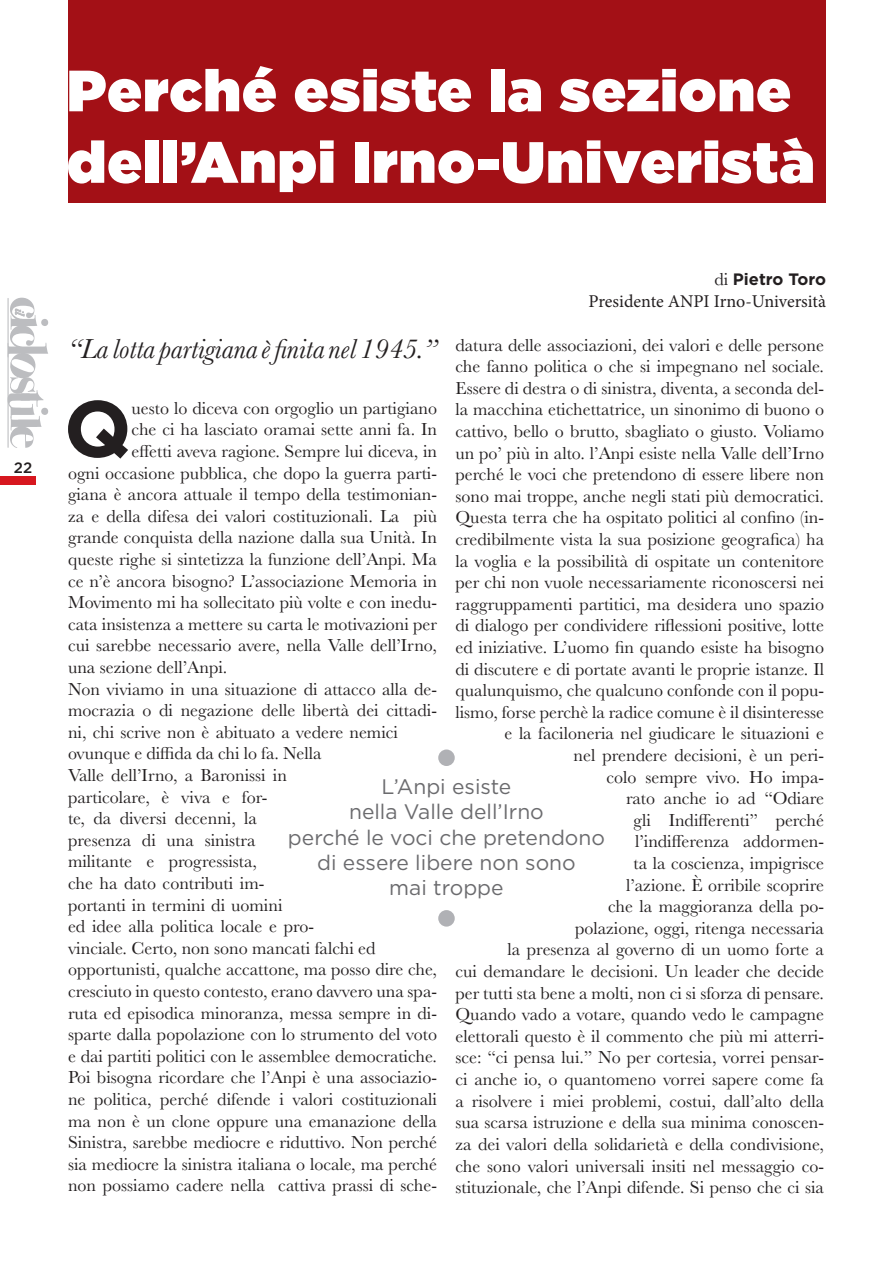
<style>
.page{position:relative;width:893px;height:1263px;background:#fff}
.page>*{position:absolute;margin:0;border:0;box-sizing:border-box;transform-origin:0 0}
.t1{font:700 79.65px "Gotham";color:#231f20}
.t2{font:900 58.05px/71.6px "Gotham";letter-spacing:.02em;color:#fff}
.t3{font:italic 28.5px "Baskerville";color:#231f20}
.t4{font:21px/25.2px "Gotham";color:#6b6b6e;text-align:center}
.t5{font:18px/21.6px "Baskerville";color:#231f20;text-align:right}
.t6{font:18px "Minion Pro";color:#231f20}
.t7{font:700 16.5px "Gotham";color:#231f20}
.t8{font:500 15px "Gotham";color:#231f20}
.s1{font-family:"Baskerville";font-weight:400;font-size:18px}
</style>
<div class="page">
<div style="left:0;top:476px;width:35px;height:8px;background:#d7171f"></div>
<svg style="left:8px;top:298px;width:40px;height:150px"></svg>
<div style="left:68px;top:0;width:758px;height:202px;background:#a31016"></div>
<div style="left:438px;top:749px;width:17px;height:17px;background:#b0b1b5;border-radius:50%"></div>
<div style="left:438px;top:910px;width:17px;height:16px;background:#b0b1b5;border-radius:50%"></div>
<p class="t8" style="left:14px;top:457px;width:20px">22</p>
<h2 class="t2" style="left:67px;top:54px;width:749px">Perché esiste la sezione dell’Anpi Irno-Univeristà</h2>
<p class="t7" style="left:715px;top:270px;width:113px"><span class="s1">di</span> Pietro Toro</p>
<p class="t6" style="left:588px;top:289px;width:239px">Presidente ANPI Irno-Università</p>
<h3 class="t3" style="left:68px;top:329px;width:370px">“La lotta partigiana è finita nel 1945.”</h3>
<h1 class="t1" style="left:64px;top:383px;width:69px">Q</h1>
<p class="t5" style="left:132px;top:397px;width:307px">uesto lo diceva con orgoglio un partigiano</p>
<p class="t5" style="left:455px;top:334px;width:370px">datura delle associazioni, dei valori e delle persone che fanno politica o che si impegnano nel sociale.<br>Essere di destra o di sinistra, diventa, a seconda del&shy;la macchina etichettatrice, un sinonimo di buono o cattivo, bello o brutto, sbagliato o giusto. Voliamo un po’ più in alto. l’Anpi esiste nella Valle dell’Irno perché le voci che pretendono di essere libere non sono mai troppe, anche negli stati più democratici.<br>Questa terra che ha ospitato politici al confino (in&shy;credibilmente vista la sua posizione geografica) ha la voglia e la possibilità di ospitate un contenitore per chi non vuole necessariamente riconoscersi nei raggruppamenti partitici, ma desidera uno spazio di dialogo per condividere riflessioni positive, lotte ed iniziative. L’uomo fin quando esiste ha bisogno di discutere e di portate avanti le proprie istanze. Il qualunquismo, che qualcuno confonde con il popu&shy;lismo, forse perchè la radice comune è il disinteresse e la faciloneria nel giudicare le situazioni e<br>nel prendere decisioni, è un peri-<br>colo sempre vivo. Ho impa-<br>rato anche io ad “Odiare<br>gli Indifferenti” perché<br>l’indifferenza addormen-<br>ta la coscienza, impigrisce<br>l’azione. È orribile scoprire<br>che la maggioranza della po-<br>polazione, oggi, ritenga necessaria<br>la presenza al governo di un uomo forte a<br>cui demandare le decisioni. Un leader che decide per tutti sta bene a molti, non ci si sforza di pensare.<br>Quando vado a votare, quando vedo le campagne elettorali questo è il commento che più mi atterri&shy;sce: “ci pensa lui.” No per cortesia, vorrei pensar&shy;ci anche io, o quantomeno vorrei sapere come fa a risolvere i miei problemi, costui, dall’alto della sua scarsa istruzione e della sua minima conoscen&shy;za dei valori della solidarietà e della condivisione, che sono valori universali insiti nel messaggio co&shy;stituzionale, che l’Anpi difende. Si penso che ci sia</p>
<p class="t5" style="left:132px;top:419px;width:307px">che ci ha lasciato oramai sette anni fa. In</p>
<p class="t5" style="left:132px;top:441px;width:307px">effetti aveva ragione. Sempre lui diceva, in</p>
<p class="t5" style="left:68px;top:462px;width:370px">ogni occasione pubblica, che dopo la guerra parti-</p>
<p class="t5" style="left:68px;top:484px;width:370px">giana è ancora attuale il tempo della testimonian-</p>
<p class="t5" style="left:68px;top:505px;width:370px">za e della difesa dei valori costituzionali. La più</p>
<p class="t5" style="left:68px;top:527px;width:370px">grande conquista della nazione dalla sua Unità. In</p>
<p class="t5" style="left:68px;top:549px;width:370px">queste righe si sintetizza la funzione dell’Anpi. Ma</p>
<p class="t5" style="left:68px;top:570px;width:370px">ce n’è ancora bisogno? L’associazione Memoria in</p>
<p class="t5" style="left:68px;top:592px;width:370px">Movimento mi ha sollecitato più volte e con inedu-</p>
<p class="t5" style="left:68px;top:613px;width:371px">cata insistenza a mettere su carta le motivazioni per</p>
<p class="t5" style="left:68px;top:635px;width:370px">cui sarebbe necessario avere, nella Valle dell’Irno,</p>
<p class="t5" style="left:68px;top:657px;width:161px">una sezione dell’Anpi.</p>
<p class="t5" style="left:68px;top:678px;width:370px">Non viviamo in una situazione di attacco alla de-</p>
<p class="t5" style="left:68px;top:700px;width:370px">mocrazia o di negazione delle libertà dei cittadi-</p>
<p class="t5" style="left:68px;top:721px;width:332px">ni, chi scrive non è abituato a vedere nemici</p>
<p class="t5" style="left:68px;top:743px;width:255px">ovunque e diffida da chi lo fa. Nella</p>
<p class="t5" style="left:68px;top:765px;width:220px">Valle dell’Irno, a Baronissi in</p>
<p class="t5" style="left:68px;top:786px;width:201px">particolare, è viva e for-</p>
<p class="t5" style="left:68px;top:808px;width:191px">te, da diversi decenni, la</p>
<p class="t5" style="left:68px;top:829px;width:189px">presenza di una sinistra</p>
<p class="t5" style="left:68px;top:851px;width:190px">militante e progressista,</p>
<p class="t5" style="left:68px;top:873px;width:198px">che ha dato contributi im-</p>
<p class="t5" style="left:68px;top:894px;width:216px">portanti in termini di uomini</p>
<p class="t5" style="left:68px;top:916px;width:248px">ed idee alla politica locale e pro-</p>
<p class="t5" style="left:68px;top:937px;width:309px">vinciale. Certo, non sono mancati falchi ed</p>
<p class="t5" style="left:68px;top:959px;width:370px">opportunisti, qualche accattone, ma posso dire che,</p>
<p class="t5" style="left:68px;top:981px;width:371px">cresciuto in questo contesto, erano davvero una spa-</p>
<p class="t5" style="left:68px;top:1002px;width:370px">ruta ed episodica minoranza, messa sempre in di-</p>
<p class="t5" style="left:68px;top:1024px;width:371px">sparte dalla popolazione con lo strumento del voto</p>
<p class="t5" style="left:68px;top:1045px;width:370px">e dai partiti politici con le assemblee democratiche.</p>
<p class="t5" style="left:68px;top:1067px;width:370px">Poi bisogna ricordare che l’Anpi è una associazio-</p>
<p class="t5" style="left:68px;top:1089px;width:371px">ne politica, perché difende i valori costituzionali</p>
<p class="t5" style="left:68px;top:1110px;width:371px">ma non è un clone oppure una emanazione della</p>
<p class="t5" style="left:68px;top:1132px;width:371px">Sinistra, sarebbe mediocre e riduttivo. Non perché</p>
<p class="t5" style="left:68px;top:1153px;width:371px">sia mediocre la sinistra italiana o locale, ma perché</p>
<p class="t5" style="left:68px;top:1175px;width:371px">non possiamo cadere nella cattiva prassi di sche-</p>
<p class="t4" style="left:288px;top:774px;width:319px">L’Anpi esiste<br>nella Valle dell’Irno<br>perché le voci che pretendono di essere libere non sono<br>mai troppe</p>
</div>
